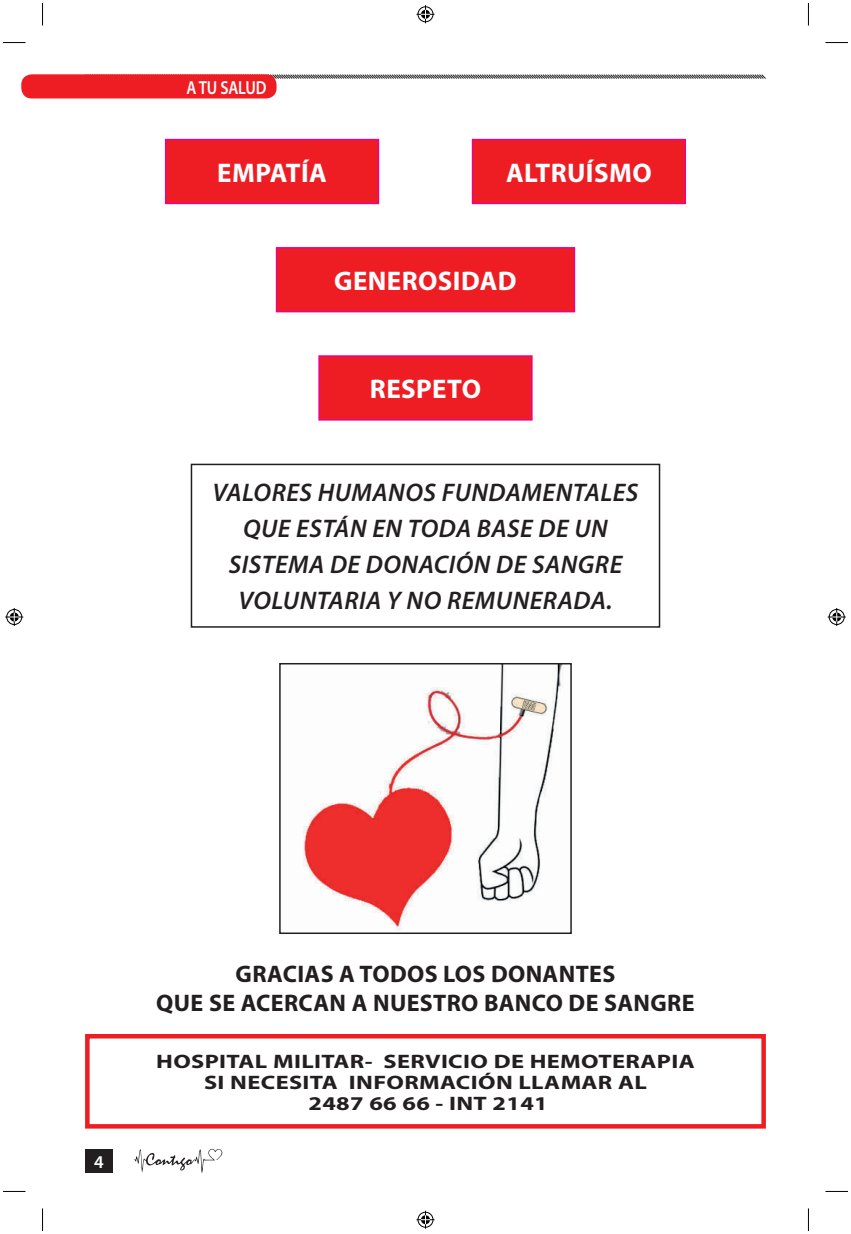
<style>
.page{position:relative;width:851px;height:1234px;background:#fff}
.page>*{position:absolute;margin:0;border:0;box-sizing:border-box;transform-origin:0 0}
.t1{font:700 27px "Myriad Pro";letter-spacing:.015em;color:#fff}
.t2{font:italic 600 25.5px "Myriad Pro";letter-spacing:.02em;color:#231f20}
.t3{font:700 24px/29.5px "Myriad Pro";letter-spacing:.015em;color:#231f20;text-align:center}
.t4{font:700 19.5px/21px "Myriad Pro";letter-spacing:.015em;color:#231f20;text-align:center;scale:1.25 1}
.t5{font:600 18.9px "Myriad Pro";letter-spacing:-.01em;color:#fff;scale:.83 1}
.t6{font:600 18px "Myriad Pro";color:#fff}
</style>
<div class="page">
<div style="left:85px;top:1148px;width:28px;height:24px;background:#231f20"></div>
<svg style="left:269px;top:74px;width:497px;height:6px"></svg>
<svg style="left:134px;top:1148px;width:88px;height:24px"></svg>
<div style="left:21px;top:74px;width:255px;height:24px;background:#ee1d23;border-radius:10px"></div>
<svg style="left:279px;top:663px;width:293px;height:271px"></svg>
<div style="left:166px;top:139px;width:212px;height:64px;background:#ee1d23"></div>
<div style="left:165px;top:139px;width:214px;height:65px;border:2px solid #ed028c"></div>
<div style="left:472px;top:139px;width:213px;height:64px;background:#ee1d23"></div>
<div style="left:471px;top:139px;width:215px;height:65px;border:2px solid #ed028c"></div>
<div style="left:276px;top:248px;width:298px;height:63px;background:#ee1d23"></div>
<div style="left:276px;top:247px;width:299px;height:65px;border:2px solid #ed028c"></div>
<div style="left:319px;top:356px;width:212px;height:64px;background:#ee1d23"></div>
<div style="left:318px;top:355px;width:214px;height:65px;border:2px solid #ed028c"></div>
<div style="left:85px;top:1033px;width:680px;height:95px;border:4px solid #ee1d23"></div>
<div style="left:191px;top:463px;width:469px;height:164px;border:2px solid #231f20"></div>
<hr style="left:850px;top:311px;width:1px;height:448px;background:#ee1d23">
<svg style="left:3px;top:42px;width:23px;height:1px"></svg>
<svg style="left:825px;top:42px;width:22px;height:1px"></svg>
<svg style="left:3px;top:1190px;width:22px;height:1px"></svg>
<svg style="left:826px;top:1190px;width:21px;height:1px"></svg>
<svg style="left:42px;top:3px;width:1px;height:23px"></svg>
<svg style="left:42px;top:1208px;width:1px;height:22px"></svg>
<svg style="left:808px;top:3px;width:1px;height:23px"></svg>
<svg style="left:808px;top:1208px;width:1px;height:22px"></svg>
<svg style="left:416px;top:5px;width:18px;height:18px"></svg>
<svg style="left:416px;top:1210px;width:18px;height:18px"></svg>
<svg style="left:5px;top:608px;width:18px;height:18px"></svg>
<svg style="left:827px;top:608px;width:18px;height:18px"></svg>
<p class="t5" style="left:186px;top:75px;width:98px">A TU SALUD</p>
<p class="t1" style="left:217px;top:155px;width:111px">EMPATÍA</p>
<p class="t1" style="left:506px;top:155px;width:147px">ALTRUÍSMO</p>
<p class="t1" style="left:334px;top:263px;width:184px">GENEROSIDAD</p>
<p class="t1" style="left:370px;top:371px;width:113px">RESPETO</p>
<p class="t2" style="left:212px;top:476px;width:30px">VALORES</p>
<p class="t2" style="left:318px;top:476px;width:72px">HUMANOS</p>
<p class="t2" style="left:441px;top:476px;width:47px">FUNDA</p>
<p class="t2" style="left:521px;top:476px;width:78px">MENTALES</p>
<p class="t2" style="left:243px;top:512px;width:195px">QUE ESTÁN EN TODA</p>
<p class="t2" style="left:477px;top:512px;width:30px">BASE</p>
<p class="t2" style="left:538px;top:512px;width:70px">DE UN</p>
<p class="t2" style="left:229px;top:548px;width:154px">SIS TEMA DE DONACI</p>
<p class="t2" style="left:456px;top:548px;width:93px">ÓNDE SANGRE</p>
<p class="t2" style="left:238px;top:584px;width:105px">VOL UNTARIA</p>
<p class="t2" style="left:387px;top:584px;width:142px">YNO REMUNERADA</p>
<p class="t2" style="left:606px;top:584px;width:8px">.</p>
<p class="t6" style="left:94px;top:1149px;width:11px">4</p>
<p class="t3" style="left:156px;top:957px;width:539px">GRACIAS A TODOS LOS DONANTES<br>QUE SE ACERCAN A NUESTRO BANCO DE SANGRE</p>
<p class="t4" style="left:156px;top:1049px;width:432px">HOSPITAL MILITAR- SERVICIO DE HEMOTERAPIA<br>SI NECESITA INFORMACIÓN LLAMAR AL<br>2487 66 66 - INT 2141</p>
</div>
